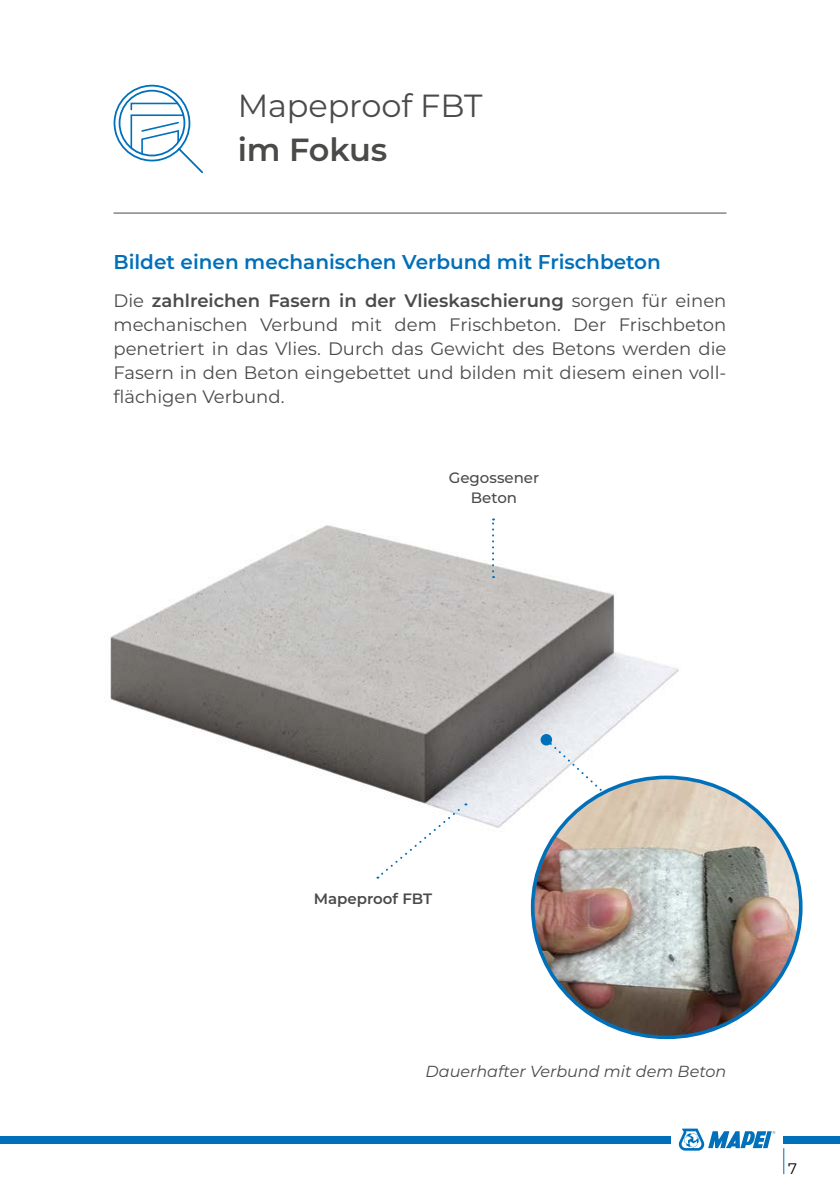
<style>
.page{position:relative;width:840px;height:1191px;background:#fff}
.page>*{position:absolute;margin:0;border:0;box-sizing:border-box;transform-origin:0 0}
.t1{font:32px "Montserrat";letter-spacing:-.005em;color:#4a4a49}
.t2{font:600 32px "Montserrat";letter-spacing:-.005em;color:#4a4a49}
.t3{font:600 20px "Montserrat";color:#006fb9}
.t4{font:18px/24px "Montserrat";color:#4a4a49;text-align:justify}
.t5{font:italic 16px "Montserrat";color:#4a4a49}
.t6{font:15.2px "Montserrat";color:#000}
.t7{font:500 15px/20px "Montserrat";color:#4a4a49;text-align:center}
.t8{font:600 15px "Montserrat";color:#4a4a49}
.s1{font-weight:600}
</style>
<div class="page">
<svg style="left:783px;top:1148px;width:1px;height:26px"></svg>
<svg style="left:678px;top:1128px;width:96px;height:22px"></svg>
<div style="left:0;top:1135px;width:670px;height:8px;background:#0070ba"></div>
<div style="left:783px;top:1135px;width:56px;height:8px;background:#0070ba"></div>
<hr style="left:113px;top:213px;width:613px;height:1px;background:#4a4a49">
<svg style="left:113px;top:84px;width:90px;height:90px"></svg>
<div style="left:119px;top:90px;width:66px;height:66px;border:2px solid #0070ba;border-radius:50%"></div>
<img style="left:110px;top:518px;width:569px;height:361px">
<svg style="left:492px;top:518px;width:2px;height:60px"></svg>
<svg style="left:377px;top:803px;width:89px;height:75px"></svg>
<svg style="left:545px;top:738px;width:142px;height:39px"></svg>
<img style="left:532px;top:777px;width:268px;height:260px">
<div style="left:540px;top:734px;width:11px;height:11px;background:#0070ba;border-radius:50%"></div>
<h1 class="t1" style="left:237px;top:84px;width:246px">Mapeproof FBT</h1>
<h1 class="t2" style="left:237px;top:127px;width:151px">im Fokus</h1>
<p class="t3" style="left:113px;top:248px;width:548px">Bildet einen mechanischen Verbund mit Frischbeton</p>
<p class="t4" style="left:113px;top:288px;width:614px">Die <span class="s1">zahlreichen Fasern in der Vlieskaschierung</span> sorgen für einen mechanischen Verbund mit dem Frischbeton. Der Frischbeton penetriert in das Vlies. Durch das Gewicht des Betons werden die Fasern in den Beton eingebettet und bilden mit diesem einen voll&shy;flächigen Verbund.</p>
<p class="t7" style="left:448px;top:467px;width:92px">Gegossener<br>Beton</p>
<p class="t8" style="left:313px;top:888px;width:120px">Mapeproof FBT</p>
<p class="t5" style="left:425px;top:1060px;width:302px">Dauerhafter Verbund mit dem Beton</p>
<p class="t6" style="left:787px;top:1158px;width:10px">7</p>
</div>
